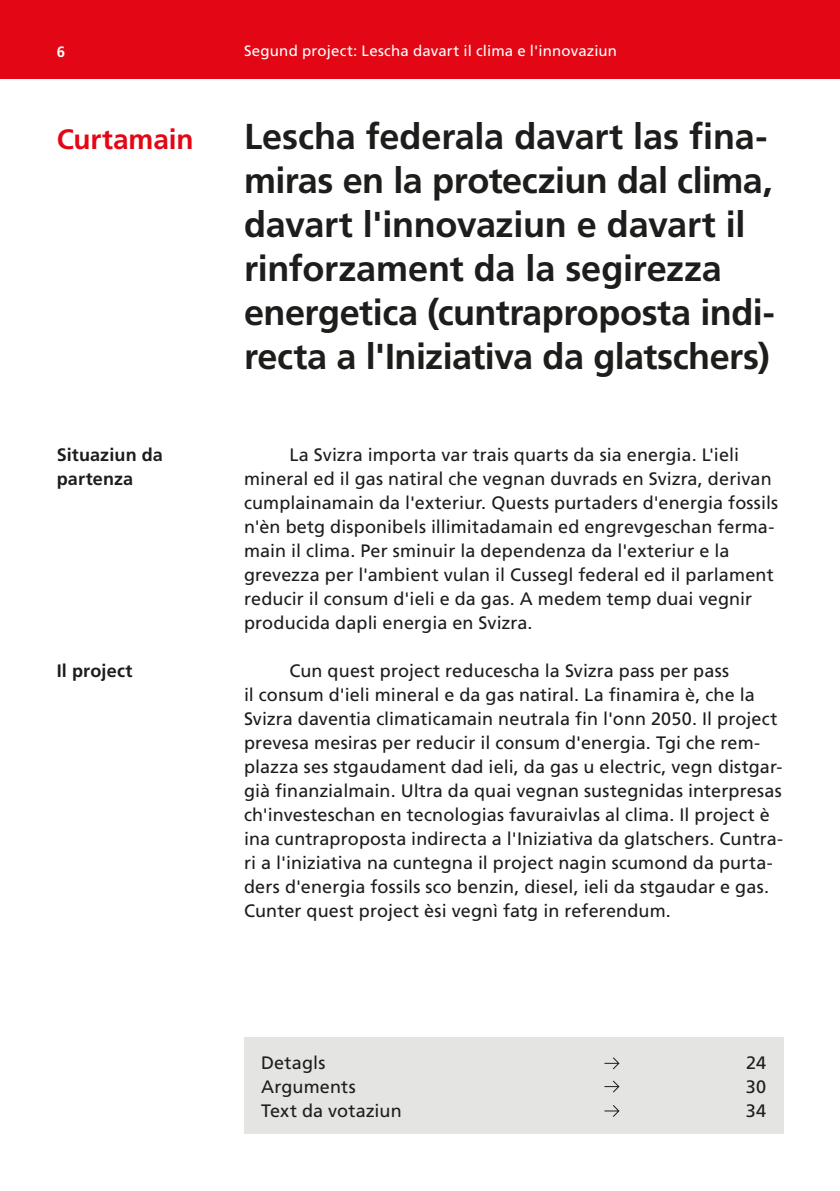
<style>
.page{position:relative;width:840px;height:1191px;background:#fff}
.page>*{position:absolute;margin:0;border:0;box-sizing:border-box;transform-origin:0 0}
.t1{font:700 36px/44px "Frutiger LT Pro";letter-spacing:-.01em;color:#1d1d1b}
.t2{font:700 28px "Frutiger LT Pro";letter-spacing:-.005em;color:#e30614}
.t3{font:18px/24px "Frutiger LT Pro";letter-spacing:.005em;color:#1d1d1b}
.t4{font:700 18px/24px "Frutiger LT Pro";letter-spacing:.01em;color:#1d1d1b}
.t5{font:15px "Frutiger LT Pro";letter-spacing:.015em;color:#fff}
.t6{font:700 15px "Frutiger LT Pro";color:#fff}
</style>
<div class="page">
<div style="left:0;top:0;width:839px;height:78px;background:#e30614"></div>
<div style="left:244px;top:1037px;width:538px;height:96px;background:#e4e4e3"></div>
<svg style="left:604px;top:1057px;width:15px;height:12px"></svg>
<svg style="left:604px;top:1080px;width:15px;height:12px"></svg>
<svg style="left:604px;top:1105px;width:15px;height:12px"></svg>
<p class="t6" style="left:57px;top:43px;width:10px">6</p>
<p class="t5" style="left:244px;top:42px;width:374px">Segund project: Lescha davart il clima e l'innovaziun</p>
<h2 class="t2" style="left:57px;top:123px;width:138px">Curtamain</h2>
<p class="t4" style="left:57px;top:443px;width:108px">Situaziun da partenza</p>
<p class="t4" style="left:57px;top:659px;width:77px">Il project</p>
<h1 class="t1" style="left:244px;top:114px;width:532px">Lescha federala davart las fina&shy;miras en la protecziun dal clima, davart l'innovaziun e davart il rinforzament da la segirezza energetica (cuntraproposta indi&shy;recta a l'Iniziativa da glatschers)</h1>
<p class="t3" style="left:244px;top:443px;width:535px;text-indent:45px">La Svizra importa var trais quarts da sia energia. L'ieli mineral ed il gas natiral che vegnan duvrads en Svizra, derivan cumplainamain da l'exteriur. Quests purtaders d'energia fossils n'èn betg disponibels illimitadamain ed engrevgeschan ferma&shy;main il clima. Per sminuir la dependenza da l'exteriur e la grevezza per l'ambient vulan il Cussegl federal ed il parlament reducir il consum d'ieli e da gas. A medem temp duai vegnir producida dapli energia en Svizra.</p>
<p class="t3" style="left:244px;top:659px;width:540px;text-indent:45px">Cun quest project reducescha la Svizra pass per pass<br>il consum d'ieli mineral e da gas natiral. La finamira è, che la Svizra daventia climaticamain neutrala fin l'onn 2050. Il project prevesa mesiras per reducir il consum d'energia. Tgi che rem&shy;plazza ses stgaudament dad ieli, da gas u electric, vegn distgar&shy;già finanzialmain. Ultra da quai vegnan sustegnidas interpresas ch'investeschan en tecnologias favuraivlas al clima. Il project è ina cuntraproposta indirecta a l'Iniziativa da glatschers. Cuntra&shy;ri a l'iniziativa na cuntegna il project nagin scumond da purta&shy;ders d'energia fossils sco benzin, diesel, ieli da stgaudar e gas.<br>Cunter quest project èsi vegnì fatg in referendum.</p>
<p class="t3" style="left:261px;top:1051px;width:66px">Detagls</p>
<p class="t3" style="left:745px;top:1051px;width:21px">24</p>
<p class="t3" style="left:261px;top:1075px;width:96px">Arguments</p>
<p class="t3" style="left:745px;top:1075px;width:22px">30</p>
<p class="t3" style="left:261px;top:1099px;width:142px">Text da votaziun</p>
<p class="t3" style="left:745px;top:1099px;width:22px">34</p>
</div>
